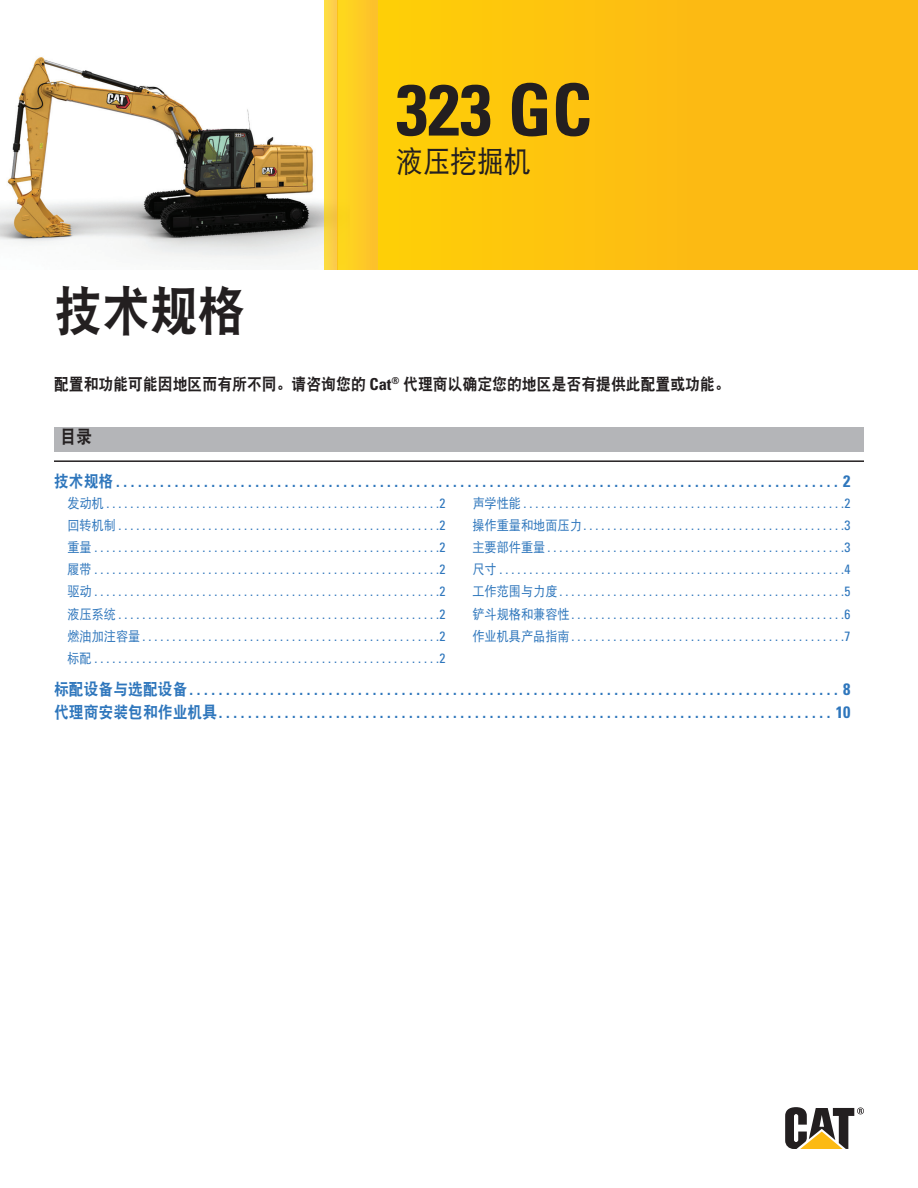
<style>
.page{position:relative;width:918px;height:1188px;background:#fff}
.page>*{position:absolute;margin:0;border:0;box-sizing:border-box;transform-origin:0 0}
.t1{font:700 condensed 72px "Univers LT Std";color:#231f20}
.t2{font:54px "DFP Hei W9";color:#231f20;scale:.9 1}
.t3{font:30px "DFP Hei W5";color:#231f20;scale:.9 1}
.t4{font:18px "DFP Hei W9";color:#231f20;scale:.9 1}
.t5{font:700 condensed 16.5px/24px "Univers LT Std";color:#2e76bc}
.t6{font:16.5px "DFP Hei W9";color:#231f20;scale:.9 1}
.t7{font:condensed 13.5px/22.2px "Univers LT Std";color:#2e76bc;text-align:justify}
.s1{font-family:"Univers LT Std";font-weight:700;font-stretch:condensed}
.s2{font-family:"DFP Hei W9";font-weight:400;font-stretch:normal}
.s3{font-family:"DFP Hei W5";font-stretch:normal}
</style>
<div class="page">
<svg style="left:785px;top:1107px;width:79px;height:42px"></svg>
<img style="left:0;top:57px;width:324px;height:205px">
<div style="left:378px;top:0;width:540px;height:270px;background:linear-gradient(to right,#fecc09,#fbb516)"></div>
<div style="left:338px;top:0;width:40px;height:270px;background:#fecd24"></div>
<div style="left:324px;top:0;width:14px;height:270px;background:#fdd248"></div>
<div style="left:54px;top:427px;width:810px;height:25px;background:#b4b5b8"></div>
<hr style="left:54px;top:460px;width:810px;height:2px;background:#231f20">
<h2 class="t2" style="left:54px;top:282px;width:214px">技术规格</h2>
<h1 class="t1" style="left:396px;top:66px;width:197px">323 GC</h1>
<h3 class="t3" style="left:396px;top:145px;width:151px">液压挖掘机</h3>
<p class="t6" style="left:54px;top:375px;width:752px">配置和功能可能因地区而有所不同。请咨询您的 <span class="s1">Cat</span><sup>®</sup> 代理商以确定您的地区是否有提供此配置或功能。</p>
<h3 class="t4" style="left:60px;top:427px;width:38px">目录</h3>
<p class="t5" style="left:54px;top:469px;width:798px"><span class="s2">技术规格</span> . . . . . . . . . . . . . . . . . . . . . . . . . . . . . . . . . . . . . . . . . . . . . . . . . . . . . . . . . . . . . . . . . . . . . . . . . . . . . . . . . . . . . . . . . . . . . . . . . . . 2</p>
<p class="t7" style="left:68px;top:492px;width:379px"><span class="s3">发动机</span> . . . . . . . . . . . . . . . . . . . . . . . . . . . . . . . . . . . . . . . . . . . . . . . . . . . . . . . 2<span class="s3">回转机制</span> . . . . . . . . . . . . . . . . . . . . . . . . . . . . . . . . . . . . . . . . . . . . . . . . . . . . . 2<span class="s3">重量</span> . . . . . . . . . . . . . . . . . . . . . . . . . . . . . . . . . . . . . . . . . . . . . . . . . . . . . . . . . 2<span class="s3">履带</span> . . . . . . . . . . . . . . . . . . . . . . . . . . . . . . . . . . . . . . . . . . . . . . . . . . . . . . . . . 2<span class="s3">驱动</span> . . . . . . . . . . . . . . . . . . . . . . . . . . . . . . . . . . . . . . . . . . . . . . . . . . . . . . . . . 2<span class="s3">液压系统</span> . . . . . . . . . . . . . . . . . . . . . . . . . . . . . . . . . . . . . . . . . . . . . . . . . . . . . 2<span class="s3">燃油加注容量</span> . . . . . . . . . . . . . . . . . . . . . . . . . . . . . . . . . . . . . . . . . . . . . . . . . 2<span class="s3">标配</span> . . . . . . . . . . . . . . . . . . . . . . . . . . . . . . . . . . . . . . . . . . . . . . . . . . . . . . . . . 2</p>
<p class="t7" style="left:472px;top:492px;width:380px"><span class="s3">声学性能</span> . . . . . . . . . . . . . . . . . . . . . . . . . . . . . . . . . . . . . . . . . . . . . . . . . . . . . 2<span class="s3">操作重量和地面压力</span> . . . . . . . . . . . . . . . . . . . . . . . . . . . . . . . . . . . . . . . . . . . 3<span class="s3">主要部件重量</span> . . . . . . . . . . . . . . . . . . . . . . . . . . . . . . . . . . . . . . . . . . . . . . . . . 3<span class="s3">尺寸</span> . . . . . . . . . . . . . . . . . . . . . . . . . . . . . . . . . . . . . . . . . . . . . . . . . . . . . . . . . 4<span class="s3">工作范围与力度</span> . . . . . . . . . . . . . . . . . . . . . . . . . . . . . . . . . . . . . . . . . . . . . . . 5<span class="s3">铲斗规格和兼容性</span> . . . . . . . . . . . . . . . . . . . . . . . . . . . . . . . . . . . . . . . . . . . . . 6<span class="s3">作业机具产品指南</span> . . . . . . . . . . . . . . . . . . . . . . . . . . . . . . . . . . . . . . . . . . . . . 7</p>
<p class="t5" style="left:54px;top:677px;width:798px"><span class="s2">标配设备与选配设备</span> . . . . . . . . . . . . . . . . . . . . . . . . . . . . . . . . . . . . . . . . . . . . . . . . . . . . . . . . . . . . . . . . . . . . . . . . . . . . . . . . . . . . . . . . . 8<span class="s2">代理商安装包和作业机具</span> . . . . . . . . . . . . . . . . . . . . . . . . . . . . . . . . . . . . . . . . . . . . . . . . . . . . . . . . . . . . . . . . . . . . . . . . . . . . . . . . . . . . 10</p>
</div>
